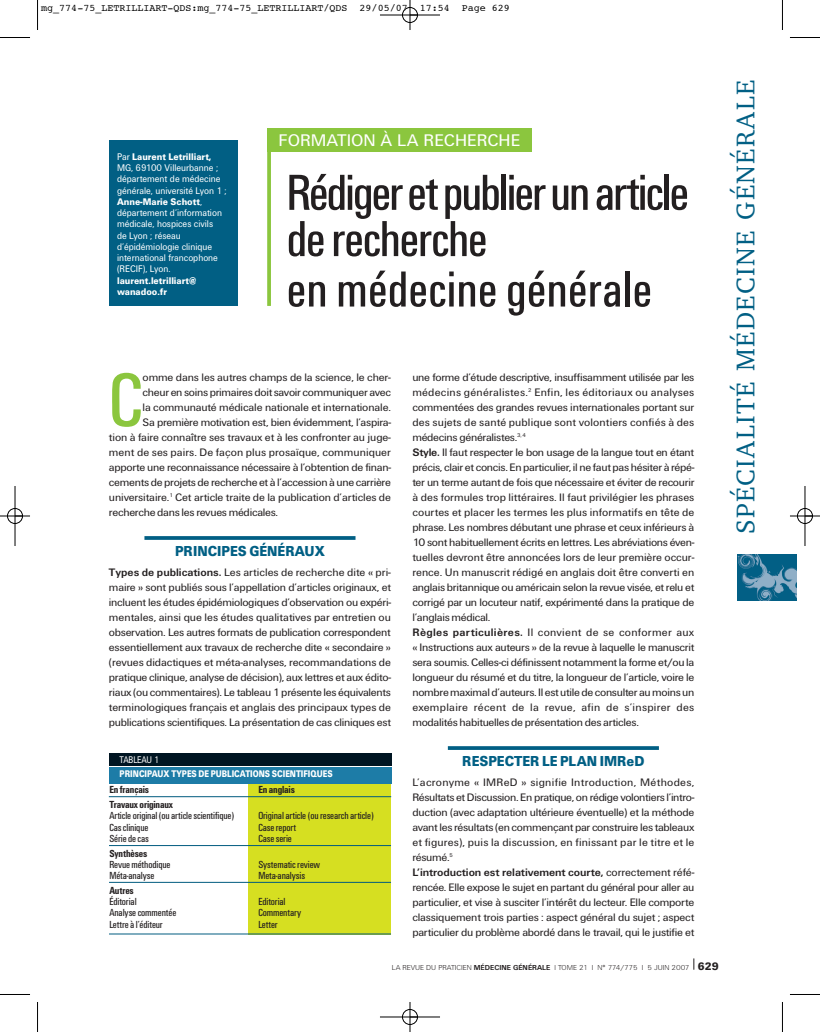
<style>
.page{position:relative;width:820px;height:1032px;background:#fff}
.page>*{position:absolute;margin:0;border:0;box-sizing:border-box;transform-origin:0 0}
.t1{font:condensed 78.75px "Unitus T";color:#8bc63e}
.t2{font:condensed 52.5px/48.4px "Unitus T";letter-spacing:-.025em;color:#231f20}
.t3{font:26.25px "Charter BT";letter-spacing:.055em;color:#015f84}
.t4{font:17.5px "Unitus T";color:#fff}
.t5{font:900 15px "Unitus T";color:#015f84;scale:.9 1}
.t6{font:11.25px/15px "Unitus T";letter-spacing:-.025em;color:#231f20}
.t7{font:11.25px "Unitus T";letter-spacing:.005em;color:#231f20}
.t8{font:condensed 10.62px "Unitus T";letter-spacing:-.015em;color:#231f20}
.t9{font:700 condensed 10.62px "Unitus T";letter-spacing:-.015em;color:#231f20}
.t10{font:10px/11.2px "Unitus T";color:#fff;scale:.9 1}
.t11{font:10px "Courier";color:#000}
.t12{font:900 10px "Unitus T";color:#fff;scale:.8 1}
.t13{font:900 10px/11.2px "Unitus T";color:#fff;scale:.9 1}
.t14{font:10px "Unitus T";letter-spacing:-.02em;color:#fff;scale:.8 1}
.t15{font:300 7.5px "Unitus T";color:#231f20}
.s1{font-weight:900}
.s2{font-weight:700}
.s3{font-weight:900;font-size:11.25px}
</style>
<div class="page">
<img style="left:737px;top:554px;width:58px;height:46px">
<svg style="left:267px;top:152px;width:4px;height:154px"></svg>
<svg style="left:144px;top:536px;width:211px;height:4px"></svg>
<svg style="left:447px;top:746px;width:211px;height:4px"></svg>
<div style="left:267px;top:128px;width:264px;height:24px;background:#8bc63e"></div>
<div style="left:109px;top:140px;width:128px;height:165px;background:#015f84"></div>
<div style="left:249px;top:781px;width:142px;height:153px;background:#d6df21"></div>
<div style="left:109px;top:753px;width:282px;height:13px;background:#001522"></div>
<div style="left:109px;top:767px;width:282px;height:16px;background:#1d7ca7"></div>
<hr style="left:109px;top:845px;width:282px;height:1px;background:#005b7f">
<hr style="left:109px;top:796px;width:282px;height:1px;background:#005b7f">
<hr style="left:109px;top:882px;width:282px;height:1px;background:#005b7f">
<hr style="left:109px;top:933px;width:282px;height:1px;background:#005b7f">
<hr style="left:37px;top:0;width:1px;height:30px;background:#000">
<hr style="left:0;top:37px;width:30px;height:1px;background:#000">
<hr style="left:781px;top:0;width:1px;height:30px;background:#000">
<hr style="left:789px;top:37px;width:30px;height:1px;background:#000">
<hr style="left:37px;top:1002px;width:1px;height:30px;background:#000">
<hr style="left:0;top:994px;width:30px;height:1px;background:#000">
<hr style="left:781px;top:1002px;width:1px;height:30px;background:#000">
<hr style="left:789px;top:994px;width:30px;height:1px;background:#000">
<div style="left:402px;top:1009px;width:15px;height:16px;border:1px solid #fff;border-radius:50%"></div>
<hr style="left:380px;top:15px;width:60px;height:1px;background:#000">
<hr style="left:380px;top:1016px;width:60px;height:1px;background:#000">
<hr style="left:15px;top:486px;width:1px;height:60px;background:#000">
<hr style="left:804px;top:486px;width:1px;height:60px;background:#000">
<hr style="left:409px;top:0;width:1px;height:30px;background:#000">
<hr style="left:409px;top:1002px;width:1px;height:30px;background:#000">
<hr style="left:0;top:516px;width:30px;height:1px;background:#000">
<hr style="left:789px;top:516px;width:30px;height:1px;background:#000">
<div style="left:402px;top:7px;width:15px;height:16px;border:1px solid #000;border-radius:50%"></div>
<div style="left:402px;top:1009px;width:15px;height:15px;border:1px solid #000;border-radius:50%"></div>
<div style="left:7px;top:508px;width:16px;height:16px;border:1px solid #000;border-radius:50%"></div>
<div style="left:796px;top:508px;width:16px;height:16px;border:1px solid #000;border-radius:50%"></div>
<p class="t11" style="left:41px;top:4px;width:469px">mg_774-75_LETRILLIART-QDS:mg_774-75_LETRILLIART/QDS 29/05/07 17:54 Page 629</p>
<p class="t10" style="left:117px;top:152px;width:123px">Par <span class="s1">Laurent Letrilliart,<br></span>MG, 69100 Villeurbanne ; département de médecine générale, université Lyon 1 ;<br><span class="s1">Anne-Marie Schott</span>, département d’information médicale, hospices civils<br>de Lyon ; réseau d’épidémiologie clinique international francophone (RECIF), Lyon.</p>
<p class="t13" style="left:117px;top:275px;width:89px">laurent.letrilliart@ wanadoo.fr</p>
<h3 class="t4" style="left:278px;top:135px;width:243px">FORMATION À LA RECHERCHE</h3>
<h2 class="t2" style="left:286px;top:173px;width:404px">Rédiger et publier un article de recherche<br>en médecine générale</h2>
<h1 class="t1" style="left:109px;top:373px;width:35px">C</h1>
<p class="t6" style="left:142px;top:371px;width:250px">omme dans les autres champs de la science, le cher-</p>
<p class="t6" style="left:142px;top:386px;width:250px">cheur en soins primaires doit savoir communiquer avec</p>
<p class="t6" style="left:142px;top:401px;width:250px">la communauté médicale nationale et internationale.</p>
<p class="t6" style="left:142px;top:416px;width:250px">Sa première motivation est, bien évidemment, l’aspira-</p>
<p class="t6" style="left:109px;top:431px;width:283px">tion à faire connaître ses travaux et à les confronter au juge-</p>
<p class="t7" style="left:109px;top:448px;width:283px">ment de ses pairs. De façon plus prosaïque, communiquer</p>
<p class="t6" style="left:109px;top:461px;width:283px">apporte une reconnaissance nécessaire à l’obtention de finan-</p>
<p class="t6" style="left:109px;top:476px;width:283px">cements de projets de recherche et à l’accession à une carrière</p>
<p class="t6" style="left:109px;top:491px;width:283px">universitaire.<sup>1</sup> Cet article traite de la publication d’articles de</p>
<p class="t6" style="left:109px;top:506px;width:171px">recherche dans les revues médicales.</p>
<h3 class="t5" style="left:175px;top:546px;width:168px">PRINCIPES GÉNÉRAUX</h3>
<p class="t6" style="left:109px;top:566px;width:283px;text-align:justify"><span class="s2">Types de publications.</span> Les articles de recherche dite « pri&shy;maire » sont publiés sous l’appellation d’articles originaux, et incluent les études épidémiologiques d’observation ou expéri&shy;mentales, ainsi que les études qualitatives par entretien ou observation. Les autres formats de publication correspondent essentiellement aux travaux de recherche dite « secondaire » (revues didactiques et méta-analyses, recommandations de pratique clinique, analyse de décision), aux lettres et aux édito&shy;riaux (ou commentaires). Le tableau 1 présente les équivalents terminologiques français et anglais des principaux types de publications scientifiques. La présentation de cas cliniques est</p>
<p class="t14" style="left:120px;top:756px;width:51px">TABLEAU 1</p>
<p class="t12" style="left:120px;top:770px;width:268px">PRINCIPAUX TYPES DE PUBLICATIONS SCIENTIFIQUES</p>
<p class="t9" style="left:109px;top:786px;width:41px">En français</p>
<p class="t9" style="left:258px;top:786px;width:38px">En anglais</p>
<p class="t9" style="left:109px;top:801px;width:65px">Travaux originaux</p>
<p class="t8" style="left:109px;top:812px;width:126px">Article original (ou article scientifique)</p>
<p class="t8" style="left:258px;top:812px;width:117px">Original article (ou research article)</p>
<p class="t8" style="left:109px;top:823px;width:40px">Cas clinique</p>
<p class="t8" style="left:258px;top:823px;width:39px">Case report</p>
<p class="t8" style="left:109px;top:834px;width:41px">Série de cas</p>
<p class="t8" style="left:258px;top:834px;width:35px">Case serie</p>
<p class="t9" style="left:109px;top:849px;width:39px">Synthèses</p>
<p class="t8" style="left:109px;top:860px;width:63px">Revue méthodique</p>
<p class="t8" style="left:258px;top:860px;width:63px">Systematic review</p>
<p class="t8" style="left:109px;top:872px;width:46px">Méta-analyse</p>
<p class="t8" style="left:258px;top:872px;width:48px">Meta-analysis</p>
<p class="t9" style="left:109px;top:887px;width:26px">Autres</p>
<p class="t8" style="left:109px;top:898px;width:29px">Éditorial</p>
<p class="t8" style="left:258px;top:898px;width:29px">Editorial</p>
<p class="t8" style="left:109px;top:909px;width:68px">Analyse commentée</p>
<p class="t8" style="left:258px;top:909px;width:44px">Commentary</p>
<p class="t8" style="left:109px;top:920px;width:55px">Lettre à l’éditeur</p>
<p class="t8" style="left:258px;top:920px;width:21px">Letter</p>
<p class="t6" style="left:412px;top:371px;width:283px">une forme d’étude descriptive, insuffisamment utilisée par les médecins généralistes.<sup>2</sup> Enfin, les éditoriaux ou analyses commentées des grandes revues internationales portant sur des sujets de santé publique sont volontiers confiés à des médecins généralistes.<sup>3,</sup> <sup>4<br></sup><span class="s2">Style.</span> Il faut respecter le bon usage de la langue tout en étant précis, clair et concis. En particulier, il ne faut pas hésiter à répé&shy;ter un terme autant de fois que nécessaire et éviter de recourir à des formules trop littéraires. Il faut privilégier les phrases courtes et placer les termes les plus informatifs en tête de phrase. Les nombres débutant une phrase et ceux inférieurs à 10 sont habituellement écrits en lettres. Les abréviations éven&shy;tuelles devront être annoncées lors de leur première occur&shy;rence. Un manuscrit rédigé en anglais doit être converti en anglais britannique ou américain selon la revue visée, et relu et corrigé par un locuteur natif, expérimenté dans la pratique de l’anglais médical.<br><span class="s2">Règles particulières.</span> Il convient de se conformer aux « Instructions aux auteurs » de la revue à laquelle le manuscrit sera soumis. Celles-ci définissent notamment la forme et/ou la longueur du résumé et du titre, la longueur de l’article, voire le nombre maximal d’auteurs. Il est utile de consulter au moins un exemplaire récent de la revue, afin de s’inspirer des modalités habituelles de présentation des articles.</p>
<h3 class="t5" style="left:462px;top:756px;width:204px">RESPECTER LE PLAN IMReD</h3>
<p class="t6" style="left:412px;top:776px;width:283px">L’acronyme « IMReD » signifie Introduction, Méthodes, Résultats et Discussion. En pratique, on rédige volontiers l’intro&shy;duction (avec adaptation ultérieure éventuelle) et la méthode avant les résultats (en commençant par construire les tableaux et figures), puis la discussion, en finissant par le titre et le résumé.<sup>5<br></sup><span class="s2">L’introduction est relativement courte,</span> correctement réfé&shy;rencée. Elle expose le sujet en partant du général pour aller au particulier, et vise à susciter l’intérêt du lecteur. Elle comporte classiquement trois parties : aspect général du sujet ; aspect particulier du problème abordé dans le travail, qui le justifie et</p>
<p class="t15" style="left:391px;top:964px;width:328px">LA REVUE DU PRATICIEN <span class="s2">MÉDECINE GÉNÉRALE</span> l TOME 21 l N° 774/775 l 5 JUIN 2007 <span class="s3">629</span></p>
<h3 class="t3" style="left:734px;top:534px;width:456px;rotate:-90deg">SPÉCIALITÉ MÉDECINE GÉNÉRALE</h3>
</div>
